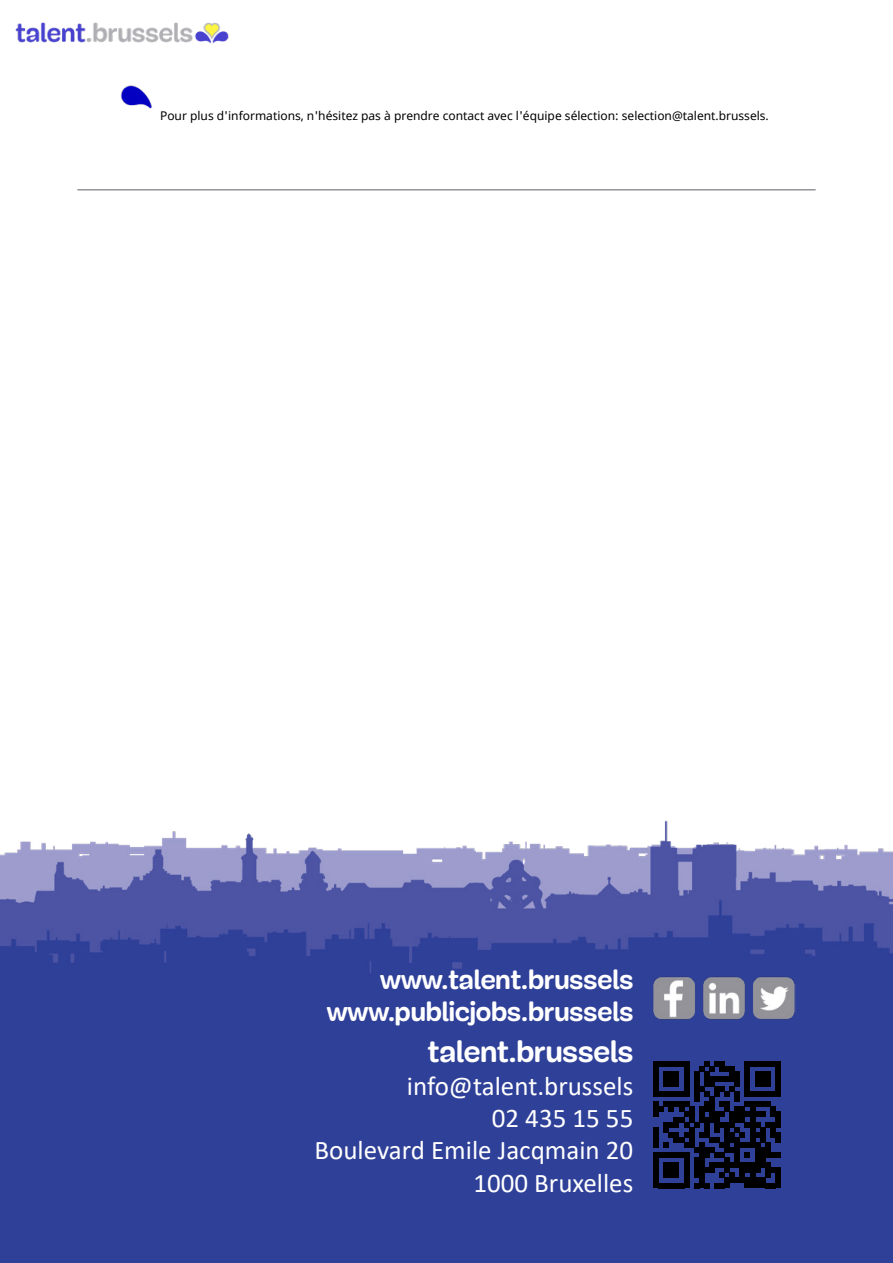
<style>
.page{position:relative;width:893px;height:1263px;background:#fff}
.page>*{position:absolute;margin:0;border:0;box-sizing:border-box;transform-origin:0 0}
.t1{font:700 30px "Mija";color:#fff}
.t2{font:27px/32.4px "Calibri";color:#fff;text-align:right}
.t3{font:700 27px/32.4px "Mija";color:#fff;text-align:right}
.t4{font:300 15px "Calibri";color:#000}
.t5{font:12px "Noto Sans";color:#000}
</style>
<div class="page">
<img style="left:1px;top:85px;width:892px;height:1178px">
<img style="left:117px;top:86px;width:38px;height:23px">
<hr style="left:77px;top:189px;width:739px;height:2px;background:#94949a">
<svg style="left:654px;top:1061px;width:126px;height:127px;background:#111737"></svg>
<div style="left:775px;top:1168px;width:5px;height:10px;background:#000"></div>
<div style="left:775px;top:1178px;width:5px;height:10px;background:#000"></div>
<img style="left:653px;top:977px;width:143px;height:44px">
<img style="left:15px;top:22px;width:214px;height:22px">
<div style="left:146px;top:111px;width:388px;height:33px;background:#fff"></div>
<div style="left:533px;top:106px;width:225px;height:21px;background:#fff"></div>
<p class="t5" style="left:160px;top:108px;width:610px">Pour plus d'informations, n'hésitez pas à prendre contact avec l'équipe sélection: selection@talent.brussels.</p>
<p class="t4" style="left:155px;top:107px;width:584px">Pour plus d’informations, n’hésitez pas à prendre contact avec la coordinatrice de l’équipe sélec-</p>
<h2 class="t3" style="left:327px;top:963px;width:308px">www.talent.brussels www.publicjobs.brussels</h2>
<h1 class="t1" style="left:428px;top:1036px;width:207px">talent.brussels</h1>
<h2 class="t2" style="left:314px;top:1069px;width:320px">info@talent.brussels<br>02 435 15 55<br>Boulevard Emile Jacqmain 20<br>1000 Bruxelles</h2>
</div>
